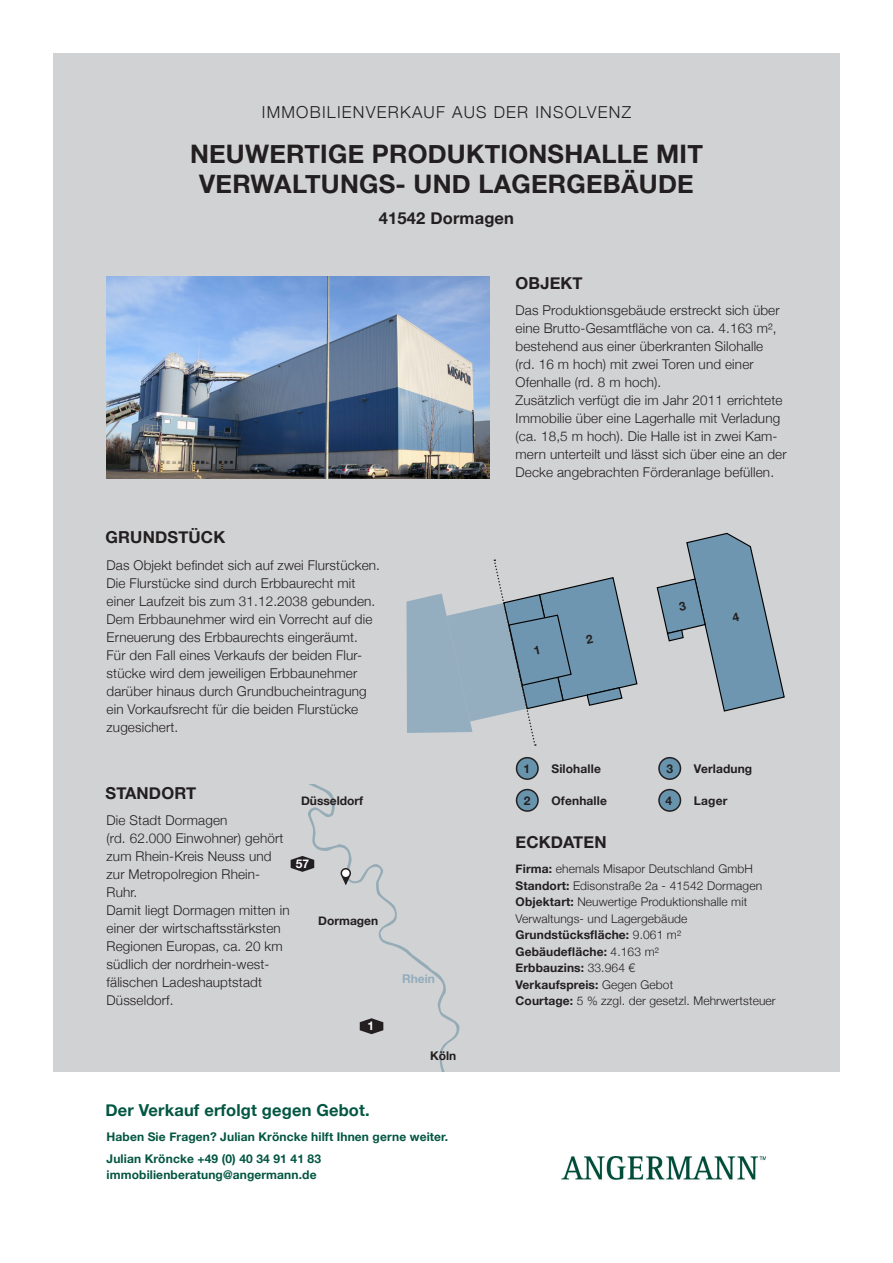
<style>
.page{position:relative;width:893px;height:1263px;background:#fff}
.page>*{position:absolute;margin:0;border:0;box-sizing:border-box;transform-origin:0 0}
.t1{font:700 25.5px "Helvetica Neue";letter-spacing:.01em;color:#231f20}
.t2{font:700 16.5px "Helvetica Neue";letter-spacing:.01em;color:#231f20}
.t3{font:300 16.5px "Helvetica Neue";letter-spacing:.075em;color:#231f20}
.t4{font:700 16.5px "Helvetica Neue";letter-spacing:.01em;color:#035642}
.t5{font:300 13.5px/18px "Helvetica Neue";letter-spacing:.01em;color:#231f20}
.t6{font:300 12px/16.5px "Helvetica Neue";letter-spacing:.01em;color:#231f20}
.t7{font:700 12px "Helvetica Neue";letter-spacing:.01em;color:#231f20}
.t8{font:700 12px "Helvetica Neue";letter-spacing:.01em;color:#035642}
.t9{font:700 12px "Helvetica Neue";color:#6893ac}
.t10{font:700 12px "Helvetica Neue";color:#fff}
.s1{font-weight:700}
.s2{font-weight:300}
</style>
<div class="page">
<div style="left:53px;top:53px;width:787px;height:1018px;background:#d1d2d4"></div>
<img style="left:107px;top:277px;width:382px;height:201px">
<img style="left:561px;top:1156px;width:205px;height:24px">
<div style="left:517px;top:758px;width:21px;height:21px;background:#6893ac;border-radius:50%"></div>
<div style="left:516px;top:757px;width:23px;height:23px;border:2px solid #231f20;border-radius:50%"></div>
<div style="left:517px;top:789px;width:21px;height:22px;background:#6893ac;border-radius:50%"></div>
<div style="left:516px;top:789px;width:23px;height:23px;border:2px solid #231f20;border-radius:50%"></div>
<div style="left:659px;top:758px;width:21px;height:21px;background:#6893ac;border-radius:50%"></div>
<div style="left:658px;top:757px;width:23px;height:23px;border:2px solid #231f20;border-radius:50%"></div>
<div style="left:659px;top:789px;width:21px;height:22px;background:#6893ac;border-radius:50%"></div>
<div style="left:658px;top:789px;width:23px;height:23px;border:2px solid #231f20;border-radius:50%"></div>
<svg style="left:291px;top:784px;width:168px;height:287px"></svg>
<svg style="left:656px;top:532px;width:129px;height:180px"></svg>
<svg style="left:406px;top:559px;width:232px;height:187px"></svg>
<p class="t3" style="left:262px;top:99px;width:371px">IMMOBILIENVERKAUF AUS DER INSOLVENZ</p>
<p class="t1" style="left:190px;top:134px;width:514px">NEUWERTIGE PRODUKTIONSHALLE MIT</p>
<p class="t1" style="left:199px;top:164px;width:496px">VERWALTUNGS- UND LAGERGEBÄUDE</p>
<p class="t2" style="left:379px;top:205px;width:137px">41542 Dormagen</p>
<p class="t2" style="left:516px;top:270px;width:69px">OBJEKT</p>
<p class="t2" style="left:106px;top:525px;width:121px">GRUNDSTÜCK</p>
<p class="t5" style="left:107px;top:555px;width:275px">Das Objekt befindet sich auf zwei Flurstücken.<br>Die Flurstücke sind durch Erbbaurecht mit einer Laufzeit bis zum 31.12.2038 gebunden.</p>
<p class="t5" style="left:107px;top:609px;width:267px">Dem Erbbaunehmer wird ein Vorrecht auf die Erneuerung des Erbbaurechts eingeräumt.<br>Für den Fall eines Verkaufs der beiden Flur&shy;stücke wird dem jeweiligen Erbbaunehmer darüber hinaus durch Grundbucheintragung ein Vorkaufsrecht für die beiden Flurstücke zugesichert.</p>
<p class="t2" style="left:106px;top:780px;width:92px">STANDORT</p>
<p class="t7" style="left:301px;top:791px;width:64px">Düsseldorf</p>
<p class="t5" style="left:107px;top:810px;width:178px">Die Stadt Dormagen<br>(rd. 62.000 Einwohner) gehört zum Rhein-Kreis Neuss und zur Metropolregion Rhein-<br>Ruhr.</p>
<p class="t5" style="left:107px;top:900px;width:185px">Damit liegt Dormagen mitten in einer der wirtschaftsstärksten<br>Regionen Europas, ca. 20 km südlich der nordrhein-west&shy;fälischen Ladeshauptstadt<br>Düsseldorf.</p>
<p class="t10" style="left:296px;top:854px;width:15px">57</p>
<p class="t7" style="left:318px;top:911px;width:61px">Dormagen</p>
<p class="t10" style="left:367px;top:1017px;width:8px">1</p>
<p class="t9" style="left:402px;top:969px;width:34px">Rhein</p>
<p class="t7" style="left:430px;top:1047px;width:28px">Köln</p>
<p class="t4" style="left:106px;top:1097px;width:266px">Der Verkauf erfolgt gegen Gebot.</p>
<p class="t8" style="left:107px;top:1150px;width:216px">Julian Kröncke +49 (0) 40 34 91 41 83</p>
<p class="t8" style="left:107px;top:1165px;width:212px">immobilienberatung@angermann.de</p>
<p class="t8" style="left:107px;top:1127px;width:343px">Haben Sie Fragen? Julian Kröncke hilft Ihnen gerne weiter.</p>
<p class="t5" style="left:516px;top:301px;width:273px">Das Produktionsgebäude erstreckt sich über eine Brutto-Gesamtfläche von ca. 4.163 m², bestehend aus einer überkranten Silohalle<br>(rd. 16 m hoch) mit zwei Toren und einer Ofenhalle (rd. 8 m hoch).<br>Zusätzlich verfügt die im Jahr 2011 errichtete Immobilie über eine Lagerhalle mit Verladung (ca. 18,5 m hoch). Die Halle ist in zwei Kam&shy;mern unterteilt und lässt sich über eine an der Decke angebrachten Förderanlage befüllen.</p>
<p class="t7" style="left:524px;top:759px;width:8px">1</p>
<p class="t7" style="left:551px;top:759px;width:51px">Silohalle</p>
<p class="t7" style="left:524px;top:791px;width:8px">2</p>
<p class="t7" style="left:551px;top:791px;width:57px">Ofenhalle</p>
<p class="t2" style="left:516px;top:829px;width:92px">ECKDATEN</p>
<p class="t7" style="left:666px;top:759px;width:8px">3</p>
<p class="t7" style="left:694px;top:759px;width:60px">Verladung</p>
<p class="t7" style="left:666px;top:791px;width:8px">4</p>
<p class="t7" style="left:694px;top:791px;width:35px">Lager</p>
<p class="t6" style="left:516px;top:860px;width:239px"><span class="s1">Firma:</span> ehemals Misapor Deutschland GmbH</p>
<p class="t6" style="left:516px;top:876px;width:248px"><span class="s1">Standort:</span> Edisonstraße 2a - 41542 Dormagen</p>
<p class="t6" style="left:516px;top:893px;width:233px"><span class="s1">Objektart:</span> Neuwertige Produktionshalle mit<br>Verwaltungs- und Lagergebäude</p>
<p class="t7" style="left:516px;top:925px;width:167px">Grundstücksfläche: <span class="s2">9.061 m²</span></p>
<p class="t7" style="left:516px;top:942px;width:145px">Gebäudefläche: <span class="s2">4.163 m²</span></p>
<p class="t7" style="left:516px;top:958px;width:121px">Erbbauzins: <span class="s2">33.964 €</span></p>
<p class="t7" style="left:516px;top:975px;width:159px">Verkaufspreis: <span class="s2">Gegen Gebot</span></p>
<p class="t6" style="left:516px;top:992px;width:262px"><span class="s1">Courtage:</span> 5 % zzgl. der gesetzl. Mehrwertsteuer</p>
</div>
